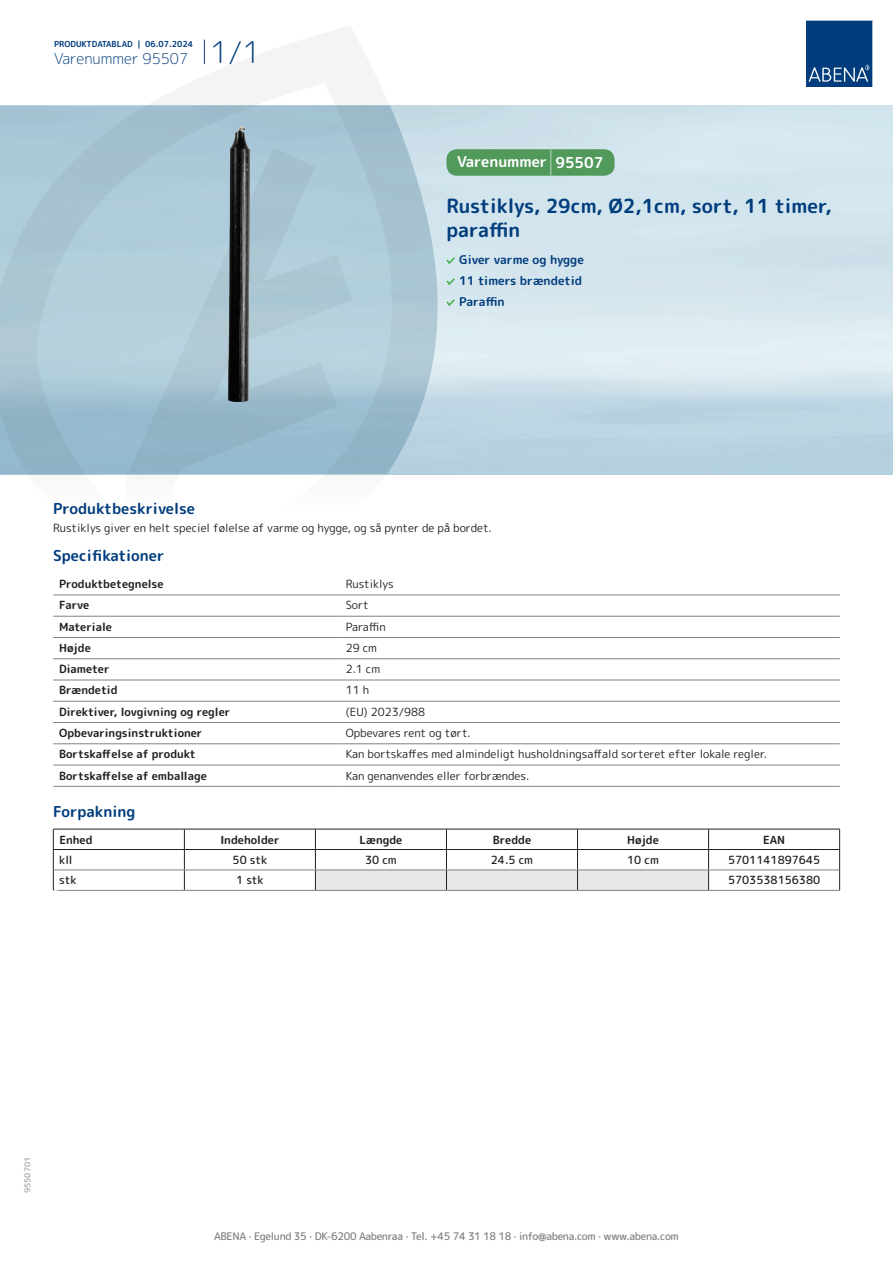
<style>
.page{position:relative;width:893px;height:1263px;background:#fff}
.page>*{position:absolute;margin:0;border:0;box-sizing:border-box;transform-origin:0 0}
.t1{font:700 19.5px/24px "Rounded Mplus 1 c";color:#013d7d}
.t2{font:700 15px "Rounded Mplus 1 c";color:#013d7d}
.t3{font:300 15px "Rounded Mplus 1 c";color:#013d7d}
.t4{font:700 15px "Rounded Mplus 1 c";color:#fff}
.t5{font:700 12px/21px "Rounded Mplus 1 c";color:#013d7d}
.t6{font:11.25px "Rounded Mplus 1 c";color:#231f20}
.t7{font:700 11.25px "Rounded Mplus 1 c";color:#231f20}
.t8{font:500 11.25px "Rounded Mplus 1 c";color:#231f20}
.t9{font:500 10.5px "Rounded Mplus 1 c";letter-spacing:-.03em;color:#808285}
.t10{font:700 10.5px "Rounded Mplus 1 c";color:#fff}
.t11{font:700 8.25px "Rounded Mplus 1 c";color:#013d7d}
.t12{font:700 8.25px "Rounded Mplus 1 c";color:#b2b3b7}
.s1{font-size:30px}
.s2{font-size:25.5px}
</style>
<div class="page">
<svg style="left:0;top:26px;width:439px;height:569px"></svg>
<svg style="left:0;top:106px;width:438px;height:368px;background:#a8c5d4"></svg>
<svg style="left:204px;top:40px;width:1px;height:24px"></svg>
<svg style="left:806px;top:20px;width:67px;height:67px;background:#144b86"></svg>
<img style="left:228px;top:127px;width:22px;height:275px">
<hr style="left:53px;top:595px;width:287px;height:1px;background:#808285">
<hr style="left:340px;top:595px;width:500px;height:1px;background:#808285">
<hr style="left:53px;top:616px;width:287px;height:1px;background:#808285">
<hr style="left:340px;top:616px;width:500px;height:1px;background:#808285">
<hr style="left:53px;top:637px;width:287px;height:1px;background:#808285">
<hr style="left:340px;top:637px;width:500px;height:1px;background:#808285">
<hr style="left:53px;top:658px;width:287px;height:1px;background:#808285">
<hr style="left:340px;top:658px;width:500px;height:1px;background:#808285">
<hr style="left:53px;top:680px;width:287px;height:1px;background:#808285">
<hr style="left:340px;top:680px;width:500px;height:1px;background:#808285">
<hr style="left:53px;top:701px;width:287px;height:1px;background:#808285">
<hr style="left:340px;top:701px;width:500px;height:1px;background:#808285">
<hr style="left:53px;top:722px;width:287px;height:1px;background:#808285">
<hr style="left:340px;top:722px;width:500px;height:1px;background:#808285">
<hr style="left:53px;top:743px;width:287px;height:1px;background:#808285">
<hr style="left:340px;top:743px;width:500px;height:1px;background:#808285">
<hr style="left:53px;top:765px;width:287px;height:1px;background:#808285">
<hr style="left:340px;top:765px;width:500px;height:1px;background:#808285">
<hr style="left:53px;top:786px;width:287px;height:1px;background:#808285">
<hr style="left:340px;top:786px;width:500px;height:1px;background:#808285">
<hr style="left:53px;top:829px;width:131px;height:1px;background:#231f20">
<hr style="left:184px;top:829px;width:131px;height:1px;background:#231f20">
<hr style="left:709px;top:829px;width:131px;height:1px;background:#231f20">
<hr style="left:53px;top:849px;width:131px;height:1px;background:#231f20">
<hr style="left:184px;top:849px;width:131px;height:1px;background:#231f20">
<hr style="left:709px;top:849px;width:131px;height:1px;background:#231f20">
<svg style="left:53px;top:829px;width:1px;height:61px"></svg>
<svg style="left:184px;top:829px;width:1px;height:61px"></svg>
<svg style="left:315px;top:829px;width:394px;height:61px"></svg>
<svg style="left:839px;top:829px;width:1px;height:61px"></svg>
<hr style="left:54px;top:870px;width:130px;height:1px;background:#808285">
<hr style="left:184px;top:870px;width:131px;height:1px;background:#808285">
<hr style="left:315px;top:870px;width:131px;height:1px;background:#808285">
<hr style="left:446px;top:870px;width:131px;height:1px;background:#808285">
<hr style="left:577px;top:870px;width:132px;height:1px;background:#808285">
<hr style="left:709px;top:870px;width:130px;height:1px;background:#808285">
<hr style="left:53px;top:890px;width:131px;height:1px;background:#808285">
<hr style="left:184px;top:890px;width:131px;height:1px;background:#808285">
<hr style="left:315px;top:890px;width:131px;height:1px;background:#808285">
<hr style="left:446px;top:890px;width:131px;height:1px;background:#808285">
<hr style="left:577px;top:890px;width:132px;height:1px;background:#808285">
<hr style="left:709px;top:890px;width:131px;height:1px;background:#808285">
<svg style="left:446px;top:257px;width:9px;height:7px"></svg>
<svg style="left:446px;top:278px;width:9px;height:7px"></svg>
<svg style="left:446px;top:299px;width:9px;height:7px"></svg>
<div style="left:446px;top:149px;width:169px;height:27px;background:#52995c;border-radius:10px"></div>
<p class="t11" style="left:54px;top:38px;width:141px">PRODUKTDATABLAD | 06.07.2024</p>
<h2 class="t3" style="left:54px;top:48px;width:208px">Varenummer 95507 <span class="s1">1/1</span></h2>
<h2 class="t4" style="left:457px;top:151px;width:148px">Varenummer <span class="s2">|</span> 95507</h2>
<h1 class="t1" style="left:446px;top:194px;width:387px">Rustiklys, 29cm, Ø2,1cm, sort, 11 timer, paraffin</h1>
<p class="t5" style="left:459px;top:249px;width:126px">Giver varme og hygge<br>11 timers brændetid<br>Paraffin</p>
<h2 class="t2" style="left:53px;top:498px;width:143px">Produktbeskrivelse</h2>
<p class="t6" style="left:53px;top:520px;width:440px">Rustiklys giver en helt speciel følelse af varme og hygge, og så pynter de på bordet.</p>
<h2 class="t2" style="left:53px;top:545px;width:113px">Specifikationer</h2>
<p class="t7" style="left:59px;top:576px;width:106px">Produktbetegnelse</p>
<p class="t6" style="left:346px;top:576px;width:50px">Rustiklys</p>
<p class="t7" style="left:59px;top:597px;width:32px">Farve</p>
<p class="t6" style="left:346px;top:597px;width:25px">Sort</p>
<p class="t7" style="left:59px;top:618px;width:54px">Materiale</p>
<p class="t6" style="left:346px;top:618px;width:41px">Paraffin</p>
<p class="t7" style="left:59px;top:640px;width:33px">Højde</p>
<p class="t6" style="left:346px;top:640px;width:33px">29 cm</p>
<p class="t7" style="left:59px;top:661px;width:52px">Diameter</p>
<p class="t6" style="left:346px;top:661px;width:36px">2.1 cm</p>
<p class="t7" style="left:59px;top:682px;width:60px">Brændetid</p>
<p class="t6" style="left:346px;top:682px;width:25px">11 h</p>
<p class="t7" style="left:59px;top:704px;width:173px">Direktiver, lovgivning og regler</p>
<p class="t6" style="left:346px;top:704px;width:81px">(EU) 2023/988</p>
<p class="t7" style="left:59px;top:725px;width:145px">Opbevaringsinstruktioner</p>
<p class="t6" style="left:346px;top:725px;width:127px">Opbevares rent og tørt.</p>
<p class="t7" style="left:59px;top:746px;width:138px">Bortskaffelse af produkt</p>
<p class="t6" style="left:346px;top:746px;width:423px">Kan bortskaffes med almindeligt husholdningsaffald sorteret efter lokale regler.</p>
<p class="t7" style="left:59px;top:767px;width:149px">Bortskaffelse af emballage</p>
<p class="t6" style="left:346px;top:767px;width:185px">Kan genanvendes eller forbrændes.</p>
<h2 class="t2" style="left:53px;top:800px;width:84px">Forpakning</h2>
<p class="t7" style="left:59px;top:831px;width:35px">Enhed</p>
<p class="t7" style="left:220px;top:831px;width:61px">Indeholder</p>
<p class="t7" style="left:359px;top:831px;width:44px">Længde</p>
<p class="t7" style="left:493px;top:831px;width:40px">Bredde</p>
<p class="t7" style="left:627px;top:831px;width:33px">Højde</p>
<p class="t7" style="left:763px;top:831px;width:24px">EAN</p>
<p class="t8" style="left:59px;top:852px;width:15px">kll</p>
<p class="t8" style="left:233px;top:852px;width:36px">50 stk</p>
<p class="t8" style="left:365px;top:852px;width:33px">30 cm</p>
<p class="t8" style="left:491px;top:852px;width:44px">24.5 cm</p>
<p class="t8" style="left:627px;top:852px;width:33px">10 cm</p>
<p class="t8" style="left:728px;top:852px;width:94px">5701141897645</p>
<p class="t8" style="left:59px;top:872px;width:19px">stk</p>
<p class="t8" style="left:236px;top:872px;width:29px">1 stk</p>
<p class="t8" style="left:728px;top:872px;width:94px">5703538156380</p>
<p class="t10" style="left:53px;top:886px;width:7px">*</p>
<p class="t12" style="left:22px;top:1193px;width:38px;rotate:-90deg">9550701</p>
<p class="t9" style="left:214px;top:1229px;width:466px">ABENA · Egelund 35 · DK-6200 Aabenraa · Tel. +45 74 31 18 18 · info@abena.com · www.abena.com</p>
</div>
